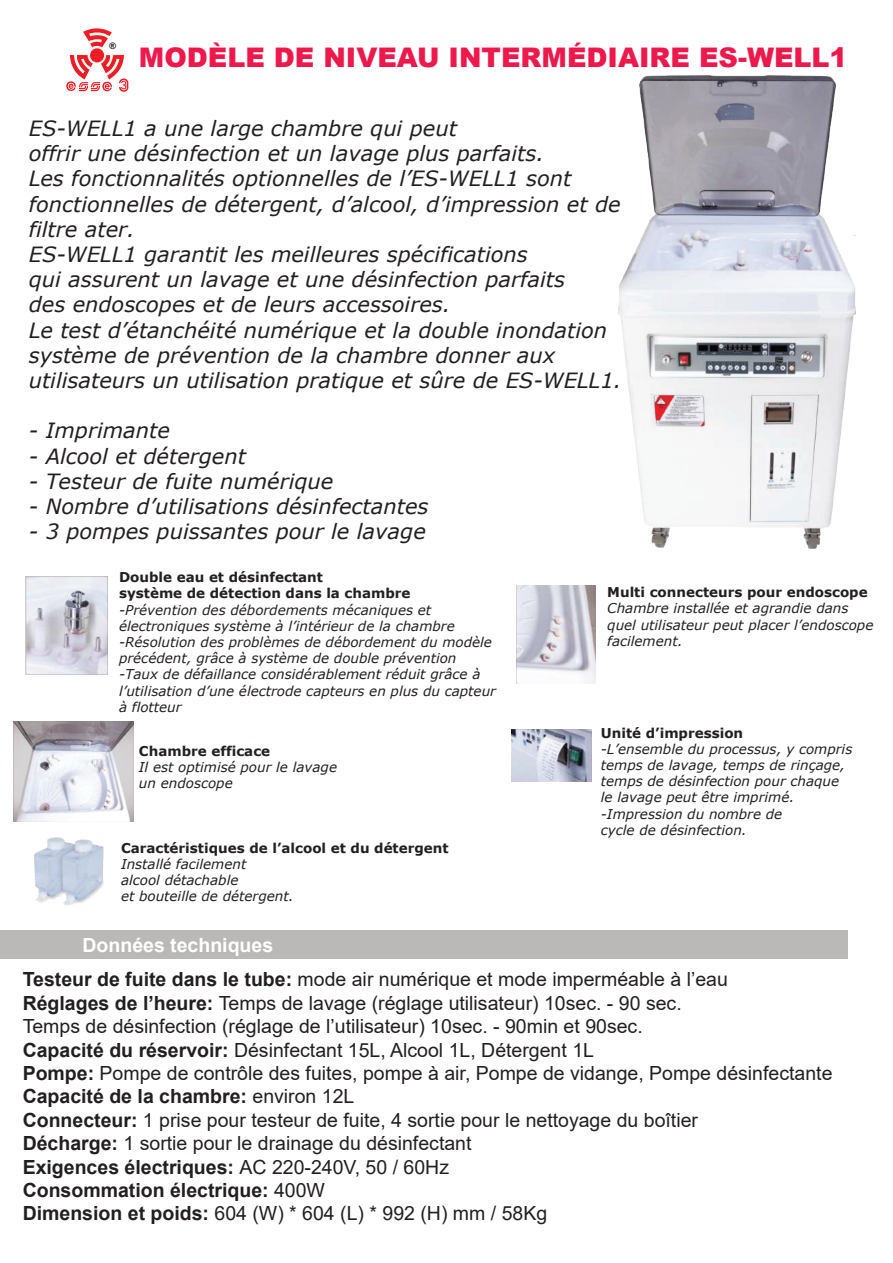
<style>
.page{position:relative;width:893px;height:1263px;background:#fff}
.page>*{position:absolute;margin:0;border:0;box-sizing:border-box;transform-origin:0 0}
.t1{font:900 27px "Arial";color:#ed194d}
.t2{font:italic 21px/25.2px "Verdana";color:#231f20}
.t3{font:19.5px/23.4px "Arial";color:#231f20}
.t4{font:700 19.5px "Arial";color:#fff}
.t5{font:italic 13.5px/16.2px "Verdana";color:#231f20}
.t6{font:700 13.5px/16.2px "Verdana";color:#231f20}
.t7{font:900 9px "Arial";color:#231f20}
.s1{font-weight:700}
</style>
<div class="page">
<div style="left:90px;top:48px;width:14px;height:14px;background:#ee1d23;border-radius:50%"></div>
<svg style="left:83px;top:28px;width:29px;height:19px"></svg>
<svg style="left:66px;top:55px;width:63px;height:37px"></svg>
<div style="left:0;top:931px;width:847px;height:28px;background:#bbb9b7"></div>
<img style="left:618px;top:75px;width:238px;height:474px">
<img style="left:25px;top:576px;width:82px;height:98px">
<img style="left:512px;top:729px;width:79px;height:53px">
<img style="left:34px;top:837px;width:70px;height:69px">
<img style="left:517px;top:585px;width:79px;height:99px">
<img style="left:13px;top:722px;width:120px;height:100px">
<p class="t7" style="left:109px;top:40px;width:9px">®</p>
<h1 class="t1" style="left:139px;top:38px;width:710px">MODÈLE DE NIVEAU INTERMÉDIAIRE ES-WELL1</h1>
<p class="t2" style="left:29px;top:116px;width:594px">ES-WELL1 a une large chambre qui peut<br>offrir une désinfection et un lavage plus parfaits.<br>Les fonctionnalités optionnelles de l’ES-WELL1 sont fonctionnelles de détergent, d’alcool, d’impression et de filtre ater.<br>ES-WELL1 garantit les meilleures spécifications<br>qui assurent un lavage et une désinfection parfaits<br>des endoscopes et de leurs accessoires.<br>Le test d’étanchéité numérique et la double inondation système de prévention de la chambre donner aux utilisateurs un utilisation pratique et sûre de ES-WELL1.</p>
<h2 class="t2" style="left:29px;top:418px;width:143px">- Imprimante</h2>
<h2 class="t2" style="left:29px;top:443px;width:219px">- Alcool et détergent</h2>
<h2 class="t2" style="left:29px;top:468px;width:306px">- Testeur de fuite numérique</h2>
<h2 class="t2" style="left:29px;top:494px;width:401px">- Nombre d’utilisations désinfectantes</h2>
<h2 class="t2" style="left:29px;top:519px;width:399px">- 3 pompes puissantes pour le lavage</h2>
<p class="t6" style="left:119px;top:569px;width:293px">Double eau et désinfectant<br>système de détection dans la chambre</p>
<p class="t5" style="left:119px;top:602px;width:378px">-Prévention des débordements mécaniques et électroniques système à l’intérieur de la chambre -Résolution des problèmes de débordement du modèle précédent, grâce à système de double prévention -Taux de défaillance considérablement réduit grâce à l’utilisation d’une électrode capteurs en plus du capteur à flotteur</p>
<p class="t6" style="left:139px;top:742px;width:133px">Chambre efficace</p>
<p class="t5" style="left:139px;top:759px;width:200px">Il est optimisé pour le lavage un endoscope</p>
<p class="t6" style="left:121px;top:839px;width:329px">Caractéristiques de l’alcool et du détergent</p>
<p class="t5" style="left:121px;top:856px;width:174px">Installé facilement<br>alcool détachable<br>et bouteille de détergent.</p>
<h3 class="t4" style="left:82px;top:931px;width:192px">Données techniques</h3>
<p class="t6" style="left:607px;top:584px;width:262px">Multi connecteurs pour endoscope</p>
<p class="t5" style="left:607px;top:600px;width:268px">Chambre installée et agrandie dans quel utilisateur peut placer l’endoscope facilement.</p>
<p class="t6" style="left:601px;top:724px;width:144px">Unité d’impression</p>
<p class="t5" style="left:601px;top:741px;width:253px">-L’ensemble du processus, y compris temps de lavage, temps de rinçage, temps de désinfection pour chaque le lavage peut être imprimé. -Impression du nombre de<br>cycle de désinfection.</p>
<p class="t3" style="left:23px;top:968px;width:811px"><span class="s1">Testeur de fuite dans le tube:</span> mode air numérique et mode imperméable à l’eau<br><span class="s1">Réglages de l’heure:</span> Temps de lavage (réglage utilisateur) 10sec. - 90 sec.<br>Temps de désinfection (réglage de l’utilisateur) 10sec. - 90min et 90sec.<br><span class="s1">Capacité du réservoir:</span> Désinfectant 15L, Alcool 1L, Détergent 1L<br><span class="s1">Pompe:</span> Pompe de contrôle des fuites, pompe à air, Pompe de vidange, Pompe désinfectante <span class="s1">Capacité de la chambre:</span> environ 12L<br><span class="s1">Connecteur:</span> 1 prise pour testeur de fuite, 4 sortie pour le nettoyage du boîtier<br><span class="s1">Décharge:</span> 1 sortie pour le drainage du désinfectant<br><span class="s1">Exigences électriques:</span> AC 220-240V, 50 / 60Hz<br><span class="s1">Consommation électrique:</span> 400W<br><span class="s1">Dimension et poids:</span> 604 (W) * 604 (L) * 992 (H) mm / 58Kg</p>
</div>
